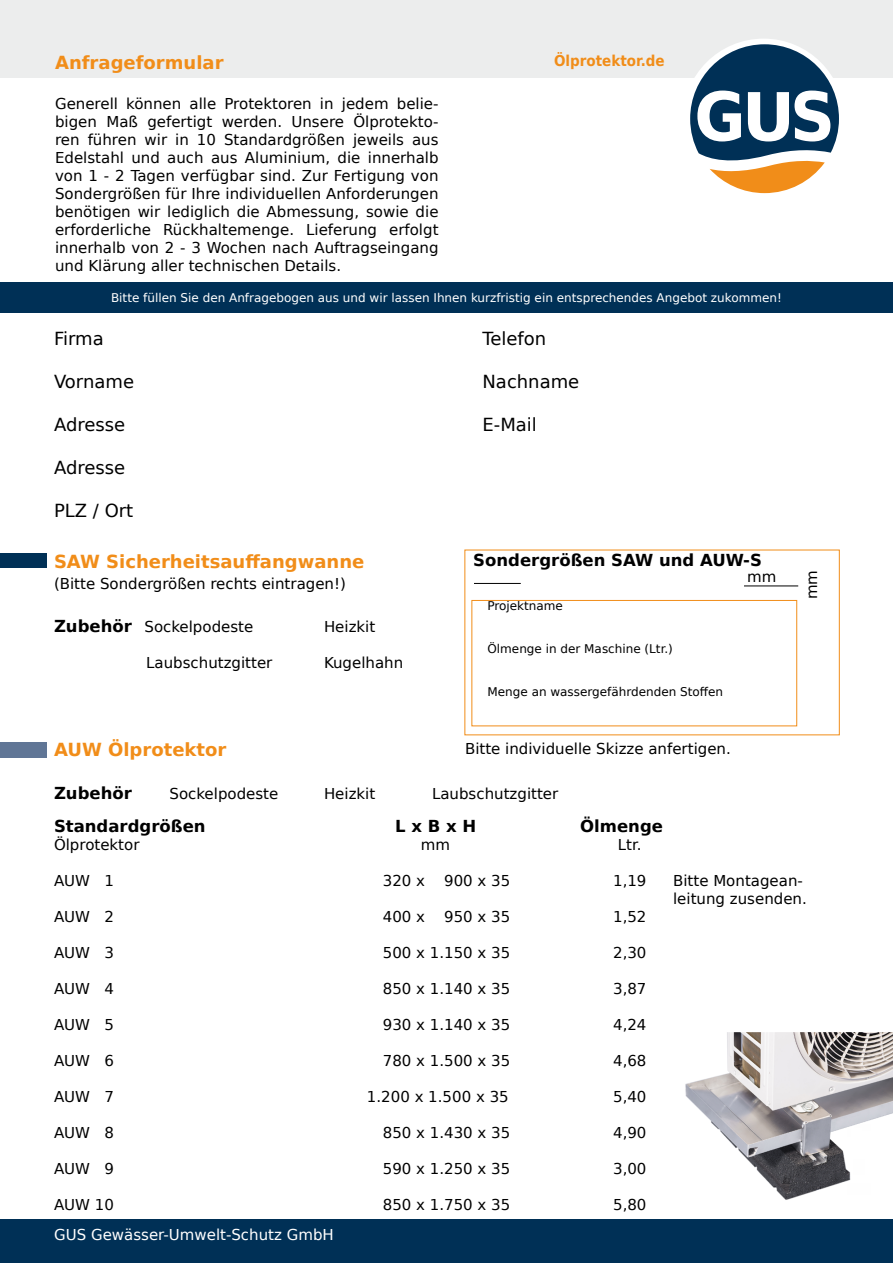
<style>
.page{position:relative;width:893px;height:1263px;background:#fff}
.page>*{position:absolute;margin:0;border:0;box-sizing:border-box;transform-origin:0 0}
.t1{font:700 18px "DejaVu Sans";color:#f18d19}
.t2{font:18px "DejaVu Sans";color:#000}
.t3{font:700 16.5px "DejaVu Sans";color:#000}
.t4{font:15px/18px "DejaVu Sans";color:#000;text-align:justify}
.t5{font:15px "DejaVu Sans";color:#fff}
.t6{font:700 15px "DejaVu Sans Condensed";color:#f18d19}
.t7{font:12px "DejaVu Sans";color:#fff}
.t8{font:12px "DejaVu Sans";color:#000}
.s1{font-weight:700;font-size:16.5px}
</style>
<div class="page">
<div style="left:0;top:0;width:893px;height:77px;background:#eceded"></div>
<div style="left:0;top:1220px;width:893px;height:43px;background:#003056"></div>
<div style="left:683px;top:39px;width:161px;height:161px;background:#fff;border-radius:50%"></div>
<svg style="left:690px;top:44px;width:149px;height:149px"></svg>
<div style="left:0;top:283px;width:893px;height:30px;background:#003056"></div>
<div style="left:471px;top:600px;width:326px;height:126px;border:1px solid #f18d19"></div>
<hr style="left:474px;top:583px;width:47px;height:1px;background:#000">
<hr style="left:744px;top:585px;width:54px;height:1px;background:#000">
<div style="left:0;top:553px;width:47px;height:15px;background:#003056"></div>
<div style="left:0;top:742px;width:47px;height:16px;background:#607696"></div>
<img style="left:685px;top:1033px;width:208px;height:167px">
<p class="t1" style="left:55px;top:48px;width:170px">Anfrageformular</p>
<p class="t6" style="left:554px;top:49px;width:112px">Ölprotektor.de</p>
<p class="t4" style="left:55px;top:94px;width:385px">Generell können alle Protektoren in jedem belie&shy;bigen Maß gefertigt werden. Unsere Ölprotekto&shy;ren führen wir in 10 Standardgrößen jeweils aus Edelstahl und auch aus Aluminium, die innerhalb von 1 - 2 Tagen verfügbar sind. Zur Fertigung von Sondergrößen für Ihre individuellen Anforderungen benötigen wir lediglich die Abmessung, sowie die erforderliche Rückhaltemenge. Lieferung erfolgt innerhalb von 2 - 3 Wochen nach Auftragseingang und Klärung aller technischen Details.</p>
<p class="t7" style="left:111px;top:288px;width:672px">Bitte füllen Sie den Anfragebogen aus und wir lassen Ihnen kurzfristig ein entsprechendes Angebot zukommen!</p>
<p class="t2" style="left:54px;top:323px;width:51px">Firma</p>
<p class="t2" style="left:54px;top:367px;width:82px">Vorname</p>
<p class="t2" style="left:54px;top:410px;width:73px">Adresse</p>
<p class="t2" style="left:54px;top:453px;width:73px">Adresse</p>
<p class="t2" style="left:54px;top:496px;width:81px">PLZ / Ort</p>
<p class="t1" style="left:54px;top:546px;width:312px">SAW Sicherheitsauffangwanne</p>
<p class="t4" style="left:54px;top:574px;width:293px">(Bitte Sondergrößen rechts eintragen!)</p>
<p class="t4" style="left:54px;top:618px;width:201px"><span class="s1">Zubehör</span> Sockelpodeste</p>
<p class="t4" style="left:324px;top:618px;width:53px">Heizkit</p>
<p class="t4" style="left:146px;top:654px;width:128px">Laubschutzgitter</p>
<p class="t4" style="left:324px;top:654px;width:81px">Kugelhahn</p>
<p class="t2" style="left:482px;top:323px;width:65px">Telefon</p>
<p class="t2" style="left:482px;top:367px;width:98px">Nachname</p>
<p class="t2" style="left:482px;top:410px;width:56px">E-Mail</p>
<p class="t3" style="left:473px;top:547px;width:290px">Sondergrößen SAW und AUW-S</p>
<p class="t4" style="left:747px;top:567px;width:31px">mm</p>
<p class="t4" style="left:802px;top:599px;width:31px;rotate:-90deg">mm</p>
<p class="t8" style="left:487px;top:596px;width:77px">Projektname</p>
<p class="t8" style="left:487px;top:639px;width:187px">Ölmenge in der Maschine (Ltr.)</p>
<p class="t8" style="left:487px;top:682px;width:237px">Menge an wassergefährdenden Stoffen</p>
<p class="t1" style="left:54px;top:735px;width:174px">AUW Ölprotektor</p>
<p class="t3" style="left:54px;top:780px;width:79px">Zubehör</p>
<p class="t4" style="left:170px;top:785px;width:110px">Sockelpodeste</p>
<p class="t4" style="left:324px;top:785px;width:53px">Heizkit</p>
<p class="t4" style="left:432px;top:785px;width:128px">Laubschutzgitter</p>
<p class="t4" style="left:465px;top:739px;width:267px">Bitte individuelle Skizze anfertigen.</p>
<p class="t3" style="left:54px;top:813px;width:153px">Standardgrößen</p>
<p class="t3" style="left:395px;top:813px;width:83px">L x B x H</p>
<p class="t3" style="left:580px;top:813px;width:84px">Ölmenge</p>
<p class="t4" style="left:54px;top:835px;width:87px">Ölprotektor</p>
<p class="t4" style="left:421px;top:835px;width:31px">mm</p>
<p class="t4" style="left:618px;top:835px;width:25px">Ltr.</p>
<p class="t4" style="left:54px;top:871px;width:61px">AUW 1</p>
<p class="t4" style="left:383px;top:871px;width:44px">320 x</p>
<p class="t4" style="left:444px;top:871px;width:68px">900 x 35</p>
<p class="t4" style="left:613px;top:871px;width:35px">1,19</p>
<p class="t4" style="left:54px;top:907px;width:61px">AUW 2</p>
<p class="t4" style="left:383px;top:907px;width:44px">400 x</p>
<p class="t4" style="left:444px;top:907px;width:68px">950 x 35</p>
<p class="t4" style="left:613px;top:907px;width:35px">1,52</p>
<p class="t4" style="left:54px;top:943px;width:61px">AUW 3</p>
<p class="t4" style="left:383px;top:943px;width:129px">500 x 1.150 x 35</p>
<p class="t4" style="left:613px;top:943px;width:35px">2,30</p>
<p class="t4" style="left:54px;top:979px;width:61px">AUW 4</p>
<p class="t4" style="left:383px;top:979px;width:129px">850 x 1.140 x 35</p>
<p class="t4" style="left:613px;top:979px;width:35px">3,87</p>
<p class="t4" style="left:54px;top:1015px;width:61px">AUW 5</p>
<p class="t4" style="left:383px;top:1015px;width:129px">930 x 1.140 x 35</p>
<p class="t4" style="left:613px;top:1015px;width:35px">4,24</p>
<p class="t4" style="left:54px;top:1051px;width:61px">AUW 6</p>
<p class="t4" style="left:383px;top:1051px;width:129px">780 x 1.500 x 35</p>
<p class="t4" style="left:613px;top:1051px;width:35px">4,68</p>
<p class="t4" style="left:54px;top:1087px;width:61px">AUW 7</p>
<p class="t4" style="left:367px;top:1087px;width:143px">1.200 x 1.500 x 35</p>
<p class="t4" style="left:613px;top:1087px;width:35px">5,40</p>
<p class="t4" style="left:54px;top:1123px;width:61px">AUW 8</p>
<p class="t4" style="left:383px;top:1123px;width:129px">850 x 1.430 x 35</p>
<p class="t4" style="left:613px;top:1123px;width:35px">4,90</p>
<p class="t4" style="left:54px;top:1159px;width:61px">AUW 9</p>
<p class="t4" style="left:383px;top:1159px;width:129px">590 x 1.250 x 35</p>
<p class="t4" style="left:613px;top:1159px;width:35px">3,00</p>
<p class="t4" style="left:54px;top:1195px;width:61px">AUW 10</p>
<p class="t4" style="left:383px;top:1195px;width:129px">850 x 1.750 x 35</p>
<p class="t4" style="left:613px;top:1195px;width:35px">5,80</p>
<p class="t5" style="left:54px;top:1222px;width:281px">GUS Gewässer-Umwelt-Schutz GmbH</p>
<p class="t4" style="left:673px;top:872px;width:135px">Bitte Montagean&shy;leitung zusenden.</p>
</div>
